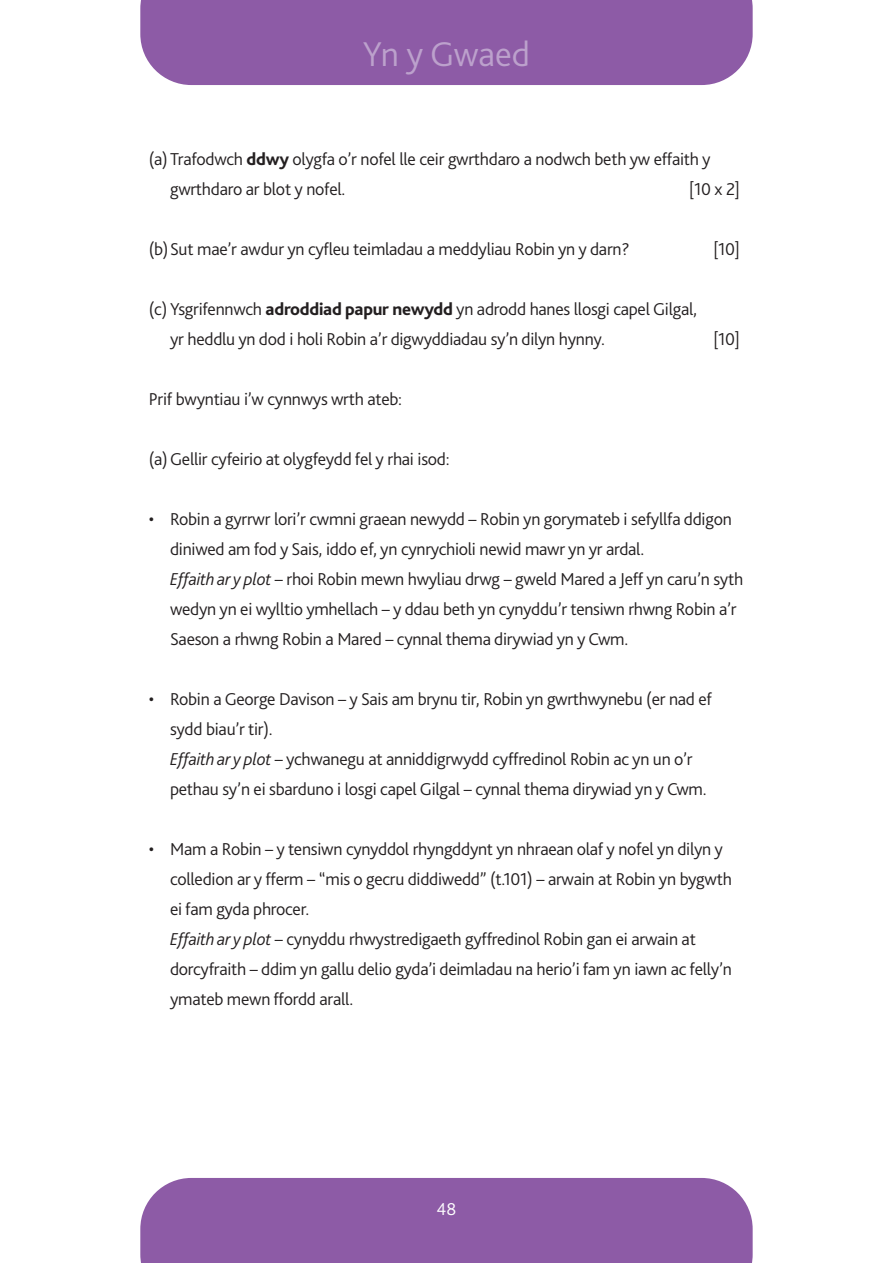
<style>
.page{position:relative;width:893px;height:1263px;background:#fff}
.page>*{position:absolute;margin:0;border:0;box-sizing:border-box;transform-origin:0 0}
.t1{font:300 36px "Bliss 2";color:#bca1cc}
.t2{font:300 18px/30px "Bliss 2";letter-spacing:-.015em;color:#231f20}
.t3{font:300 18px "Bliss 2";color:#fff}
.s1{font-weight:800}
.s2{font-style:italic}
</style>
<div class="page">
<div style="left:140px;top:0;width:613px;height:85px;background:#8d5ba6"></div>
<div style="left:140px;top:1178px;width:613px;height:85px;background:#8d5ba6"></div>
<h1 class="t1" style="left:363px;top:41px;width:169px">Yn y Gwaed</h1>
<p class="t2" style="left:170px;top:146px;width:542px;text-indent:-21px">(a) Trafodwch <span class="s1">ddwy</span> olygfa o’r nofel lle ceir gwrthdaro a nodwch beth yw effaith y gwrthdaro ar blot y nofel.</p>
<p class="t2" style="left:689px;top:176px;width:52px">[10 x 2]</p>
<p class="t2" style="left:149px;top:236px;width:482px">(b)Sut mae’r awdur yn cyfleu teimladau a meddyliau Robin yn y darn?</p>
<p class="t2" style="left:713px;top:236px;width:28px">[10]</p>
<p class="t2" style="left:170px;top:296px;width:528px;text-indent:-21px">(c) Ysgrifennwch <span class="s1">adroddiad papur newydd</span> yn adrodd hanes llosgi capel Gilgal, yr heddlu yn dod i holi Robin a’r digwyddiadau sy’n dilyn hynny.</p>
<p class="t2" style="left:149px;top:386px;width:255px">Prif bwyntiau i’w cynnwys wrth ateb:</p>
<p class="t2" style="left:149px;top:446px;width:302px">(a)Gellir cyfeirio at olygfeydd fel y rhai isod:</p>
<p class="t2" style="left:713px;top:326px;width:28px">[10]</p>
<p class="t2" style="left:170px;top:506px;width:575px;text-indent:-21px">• Robin a gyrrwr lori’r cwmni graean newydd – Robin yn gorymateb i sefyllfa ddigon diniwed am fod y Sais, iddo ef, yn cynrychioli newid mawr yn yr ardal.<br><span class="s2">Effaith ar y plot</span> – rhoi Robin mewn hwyliau drwg – gweld Mared a Jeff yn caru’n syth wedyn yn ei wylltio ymhellach – y ddau beth yn cynyddu’r tensiwn rhwng Robin a’r Saeson a rhwng Robin a Mared – cynnal thema dirywiad yn y Cwm.</p>
<p class="t2" style="left:170px;top:686px;width:543px;text-indent:-21px">• Robin a George Davison – y Sais am brynu tir, Robin yn gwrthwynebu (er nad ef sydd biau’r tir).<br><span class="s2">Effaith ar y plot</span> – ychwanegu at anniddigrwydd cyffredinol Robin ac yn un o’r pethau sy’n ei sbarduno i losgi capel Gilgal – cynnal thema dirywiad yn y Cwm.</p>
<p class="t2" style="left:170px;top:836px;width:563px;text-indent:-21px">• Mam a Robin – y tensiwn cynyddol rhyngddynt yn nhraean olaf y nofel yn dilyn y colledion ar y fferm – “mis o gecru diddiwedd” (t.101) – arwain at Robin yn bygwth ei fam gyda phrocer.<br><span class="s2">Effaith ar y plot</span> – cynyddu rhwystredigaeth gyffredinol Robin gan ei arwain at dorcyfraith – ddim yn gallu delio gyda’i deimladau na herio’i fam yn iawn ac felly’n ymateb mewn ffordd arall.</p>
<p class="t3" style="left:437px;top:1203px;width:21px">48</p>
</div>
